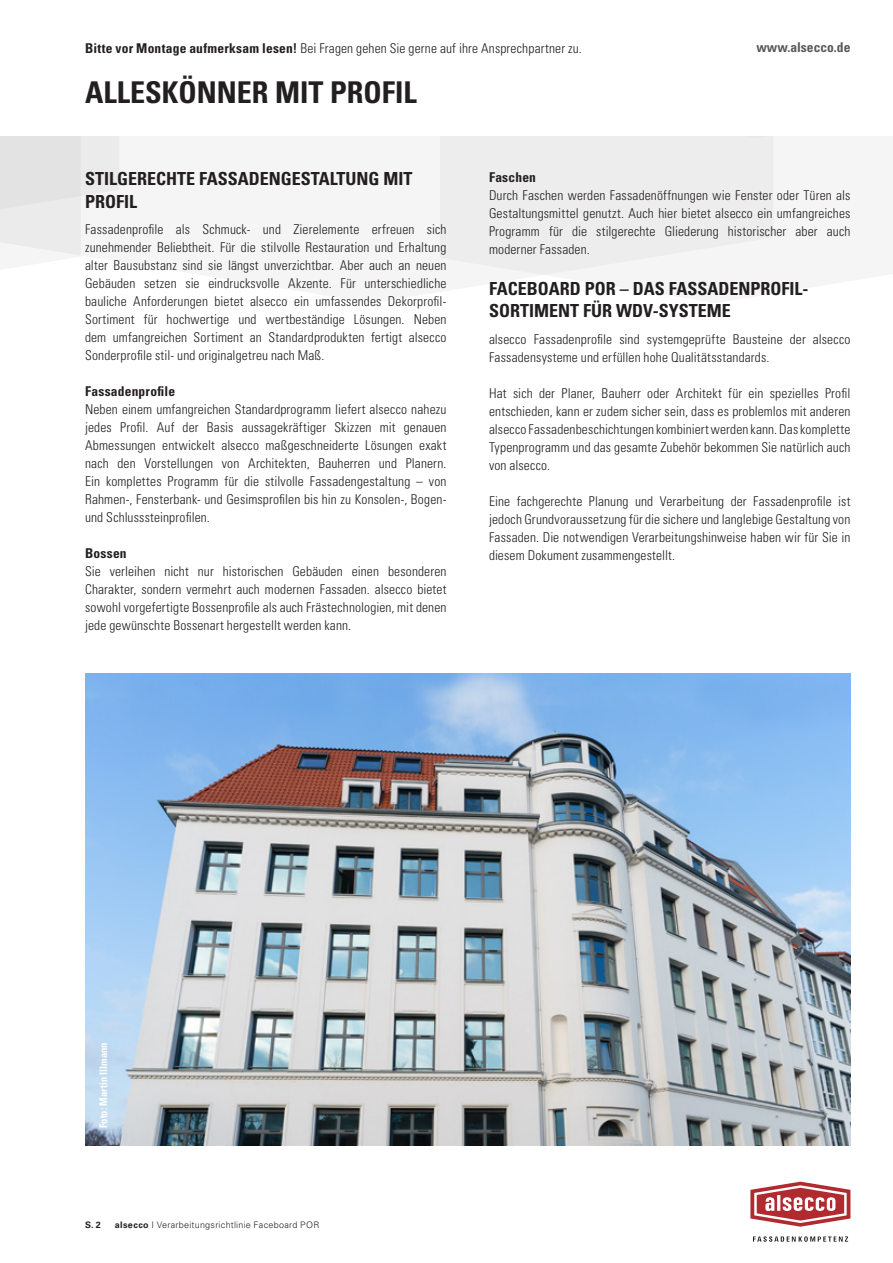
<style>
.page{position:relative;width:893px;height:1263px;background:#fff}
.page>*{position:absolute;margin:0;border:0;box-sizing:border-box;transform-origin:0 0}
.t1{font:700 condensed 30px "Univers LT Std";color:#231f20}
.t2{font:700 condensed 18px/22.5px "Univers LT Std";color:#231f20}
.t3{font:300 condensed 13.5px/18px "Univers LT Std";letter-spacing:.01em;color:#231f20;text-align:justify}
.t4{font:700 condensed 13.5px "Univers LT Std";letter-spacing:.015em;color:#231f20}
.t5{font:700 condensed 13.5px "Univers LT Std";color:#57585a}
.t6{font:700 condensed 10.5px "Univers LT Std";color:#fff}
.t7{font:300 9px "Univers LT Std";letter-spacing:.03em;color:#231f20}
.t8{font:700 9px "Univers LT Std";color:#231f20}
.s1{font-weight:700}
</style>
<div class="page">
<svg style="left:0;top:136px;width:440px;height:122px;fill:#f5f5f5"></svg>
<div style="left:440px;top:136px;width:334px;height:139px;background:#ededed"></div>
<svg style="left:753px;top:1236px;width:95px;height:6px"></svg>
<svg style="left:750px;top:1182px;width:100px;height:45px"></svg>
<img style="left:85px;top:673px;width:765px;height:472px">
<p class="t3" style="left:85px;top:40px;width:498px"><span class="s1">Bitte vor Montage aufmerksam lesen!</span> Bei Fragen gehen Sie gerne auf ihre Ansprechpartner zu.</p>
<h1 class="t1" style="left:85px;top:73px;width:333px">ALLESKÖNNER MIT PROFIL</h1>
<p class="t5" style="left:756px;top:39px;width:96px">www.alsecco.de</p>
<h2 class="t2" style="left:85px;top:168px;width:329px">STILGERECHTE FASSADENGESTALTUNG MIT<br>PROFIL</h2>
<p class="t3" style="left:85px;top:220px;width:363px">Fassadenprofile als Schmuck- und Zierelemente erfreuen sich zunehmender Beliebtheit. Für die stilvolle Restauration und Erhaltung alter Bausubstanz sind sie längst unverzichtbar. Aber auch an neuen Gebäuden setzen sie eindrucksvolle Akzente. Für unterschiedliche bauliche Anforderungen bietet alsecco ein umfassendes Dekorprofil-Sortiment für hochwertige und wertbeständige Lösungen. Neben dem umfangreichen Sortiment an Standardprodukten fertigt alsecco Sonderprofile stil- und originalgetreu nach Maß.</p>
<p class="t4" style="left:85px;top:383px;width:92px">Fassadenprofile</p>
<p class="t3" style="left:85px;top:400px;width:363px">Neben einem umfangreichen Standardprogramm liefert alsecco nahezu jedes Profil. Auf der Basis aussagekräftiger Skizzen mit genauen Abmessungen entwickelt alsecco maßgeschneiderte Lösungen exakt nach den Vorstellungen von Architekten, Bauherren und Planern.<br>Ein komplettes Programm für die stilvolle Fassadengestaltung – von Rahmen-, Fensterbank- und Gesimsprofilen bis hin zu Konsolen-, Bogen&shy;und Schlusssteinprofilen.</p>
<p class="t4" style="left:85px;top:545px;width:43px">Bossen</p>
<p class="t3" style="left:85px;top:562px;width:363px">Sie verleihen nicht nur historischen Gebäuden einen besonderen Charakter, sondern vermehrt auch modernen Fassaden. alsecco bietet sowohl vorgefertigte Bossenprofile als auch Frästechnologien, mit denen jede gewünschte Bossenart hergestellt werden kann.</p>
<p class="t4" style="left:489px;top:169px;width:49px">Faschen</p>
<p class="t3" style="left:489px;top:186px;width:363px">Durch Faschen werden Fassadenöffnungen wie Fenster oder Türen als Gestaltungsmittel genutzt. Auch hier bietet alsecco ein umfangreiches Programm für die stilgerechte Gliederung historischer aber auch moderner Fassaden.</p>
<h2 class="t2" style="left:489px;top:277px;width:321px">FACEBOARD POR – DAS FASSADENPROFIL-<br>SORTIMENT FÜR WDV-SYSTEME</h2>
<p class="t3" style="left:489px;top:330px;width:363px">alsecco Fassadenprofile sind systemgeprüfte Bausteine der alsecco<br>Fassadensysteme und erfüllen hohe Qualitätsstandards.</p>
<p class="t3" style="left:489px;top:384px;width:363px">Hat sich der Planer, Bauherr oder Architekt für ein spezielles Profil entschieden, kann er zudem sicher sein, dass es problemlos mit anderen alsecco Fassadenbeschichtungen kombiniert werden kann. Das komplette Typenprogramm und das gesamte Zubehör bekommen Sie natürlich auch von alsecco.</p>
<p class="t3" style="left:489px;top:492px;width:363px">Eine fachgerechte Planung und Verarbeitung der Fassadenprofile ist jedoch Grundvoraussetzung für die sichere und langlebige Gestaltung von Fassaden. Die notwendigen Verarbeitungshinweise haben wir für Sie in diesem Dokument zusammengestellt.</p>
<p class="t6" style="left:97px;top:1128px;width:87px;rotate:-90deg">Foto: Martin Illmann</p>
<p class="t8" style="left:85px;top:1219px;width:17px">S.2</p>
<p class="t7" style="left:115px;top:1219px;width:206px"><span class="s1">alsecco</span> I Verarbeitungsrichtlinie Faceboard POR</p>
</div>
